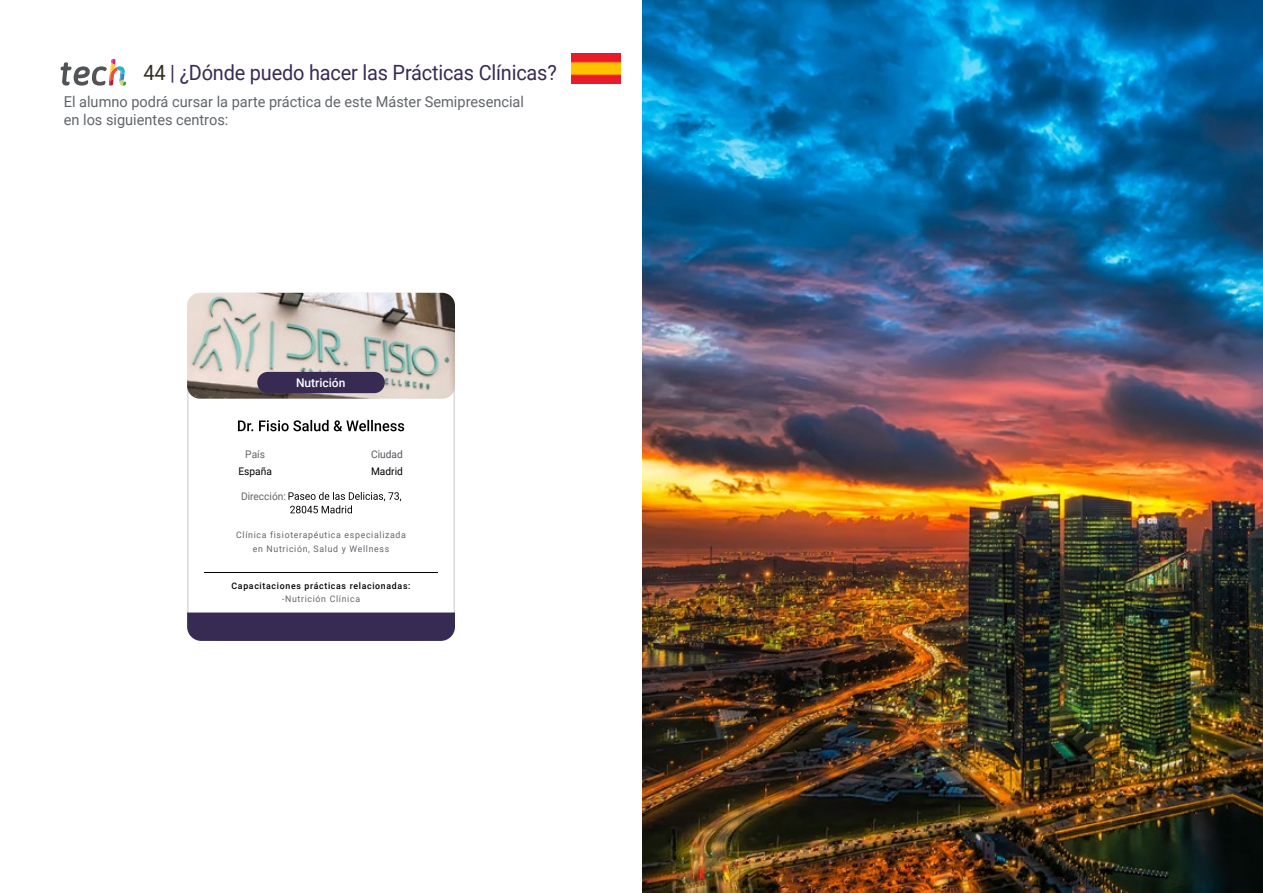
<style>
.page{position:relative;width:1263px;height:893px;background:#fff}
.page>*{position:absolute;margin:0;border:0;box-sizing:border-box;transform-origin:0 0}
.t1{font:21px "Roboto";letter-spacing:-.01em;color:#372b54;scale:.95 1}
.t2{font:15px/18px "Roboto";color:#61646a}
.t3{font:500 12px "Roboto";color:#fff}
.t4{font:10.5px "Roboto";color:#61646a}
.t5{font:10.5px "Roboto";color:#000}
.t6{font:10.5px "Roboto";color:#52555b}
.t7{font:9px/13.5px "Roboto";letter-spacing:.08em;color:#61646a;text-align:center}
.t8{font:500 9px "Roboto";letter-spacing:.08em;color:#000}
.s1{color:#312e20}
</style>
<div class="page">
<img style="left:571px;top:53px;width:50px;height:31px">
<svg style="left:61px;top:59px;width:65px;height:27px"></svg>
<img style="left:642px;top:0;width:621px;height:893px">
<svg style="left:187px;top:292px;width:268px;height:320px"></svg>
<img style="left:187px;top:293px;width:268px;height:106px">
<div style="left:257px;top:372px;width:128px;height:21px;background:#372b54;border-radius:11px"></div>
<svg style="left:187px;top:612px;width:268px;height:29px;background:#3d3159"></svg>
<hr style="left:204px;top:572px;width:234px;height:1px;background:#000">
<svg style="left:238px;top:420px;width:166px;height:11px"></svg>
<svg style="left:288px;top:492px;width:113px;height:21px"></svg>
<h1 class="t1" style="left:144px;top:57px;width:436px"><span class="s1">44</span> | ¿Dónde puedo hacer las Prácticas Clínicas?</h1>
<p class="t2" style="left:64px;top:93px;width:462px">El alumno podrá cursar la parte práctica de este Máster Semipresencial en los siguientes centros:</p>
<p class="t4" style="left:245px;top:447px;width:21px">País</p>
<p class="t5" style="left:238px;top:463px;width:35px">España</p>
<p class="t3" style="left:296px;top:374px;width:51px">Nutrición</p>
<p class="t6" style="left:371px;top:447px;width:33px">Ciudad</p>
<p class="t5" style="left:371px;top:463px;width:33px">Madrid</p>
<p class="t4" style="left:241px;top:489px;width:46px">Dirección:</p>
<p class="t7" style="left:236px;top:528px;width:171px">Clínica fisioterapéutica especializada en Nutrición, Salud y Wellness</p>
<p class="t8" style="left:232px;top:579px;width:180px">Capacitaciones prácticas relacionadas:</p>
<p class="t7" style="left:282px;top:591px;width:80px">-Nutrición Clínica</p>
</div>
